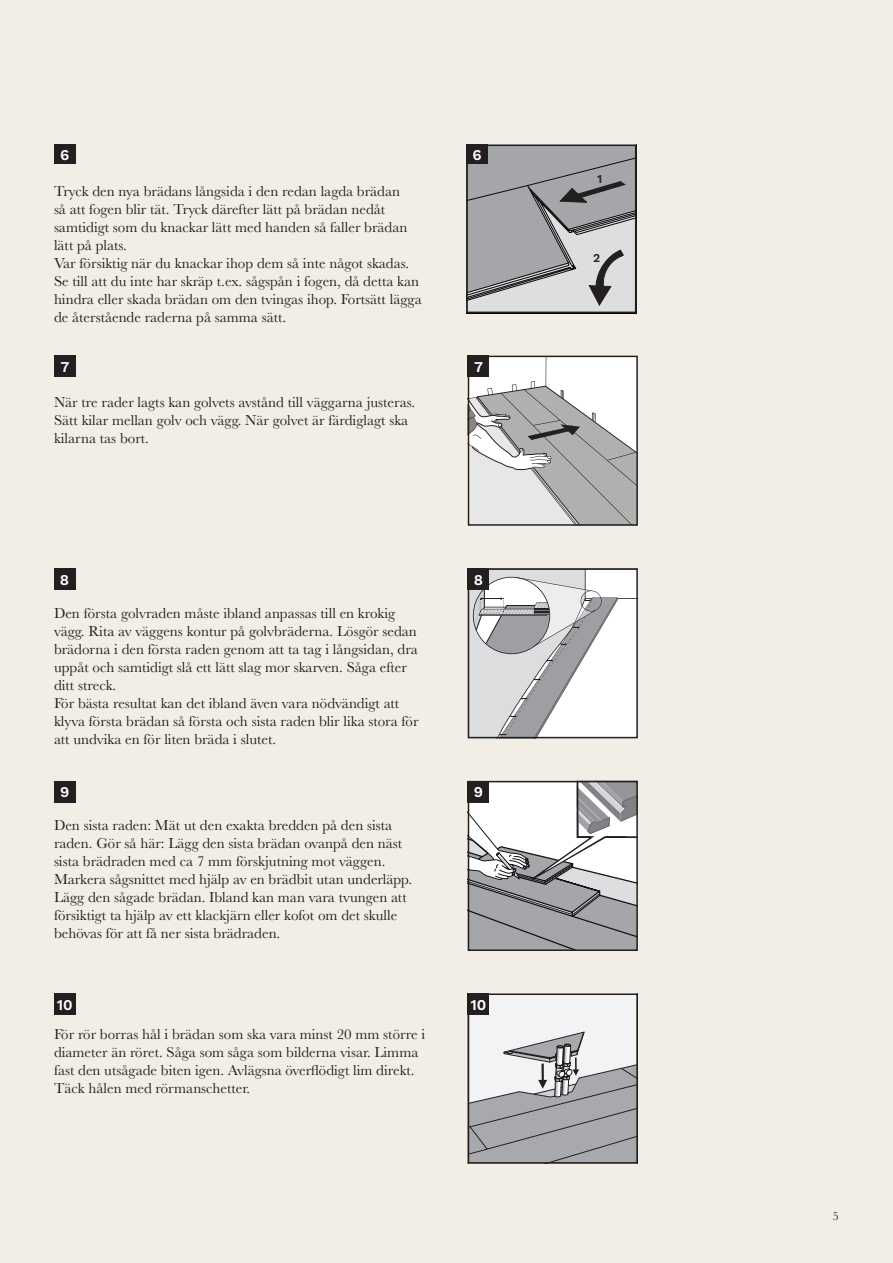
<style>
.page{position:relative;width:893px;height:1263px;background:#f2eee6}
.page>*{position:absolute;margin:0;border:0;box-sizing:border-box;transform-origin:0 0}
.t1{font:15px/18px "Baskerville";color:#231f20}
.t2{font:600 15px "Work Sans";color:#fff}
.t3{font:600 12px "Work Sans";color:#231f20}
.t4{font:12px "Baskerville";color:#231f20}
</style>
<div class="page">
<svg style="left:471px;top:784px;width:164px;height:164px;background:#c0c0c2"></svg>
<div style="left:468px;top:781px;width:170px;height:170px;border:2px solid #231f20"></div>
<div style="left:468px;top:781px;width:21px;height:21px;background:#231f20"></div>
<svg style="left:471px;top:996px;width:164px;height:164px"></svg>
<div style="left:468px;top:993px;width:170px;height:170px;border:2px solid #231f20"></div>
<div style="left:468px;top:993px;width:21px;height:22px;background:#231f20"></div>
<div style="left:54px;top:993px;width:21px;height:22px;background:#231f20"></div>
<svg style="left:471px;top:359px;width:164px;height:164px"></svg>
<div style="left:468px;top:356px;width:170px;height:170px;border:2px solid #231f20"></div>
<svg style="left:471px;top:571px;width:164px;height:164px;background:#d5d5d7"></svg>
<div style="left:468px;top:568px;width:170px;height:170px;border:2px solid #231f20"></div>
<svg style="left:466px;top:145px;width:171px;height:169px;background:#a3a4a7"></svg>
<div style="left:468px;top:356px;width:21px;height:21px;background:#231f20"></div>
<div style="left:468px;top:568px;width:21px;height:21px;background:#231f20"></div>
<div style="left:54px;top:145px;width:21px;height:19px;background:#231f20"></div>
<div style="left:466px;top:145px;width:22px;height:19px;background:#231f20"></div>
<div style="left:54px;top:781px;width:21px;height:21px;background:#231f20"></div>
<div style="left:54px;top:356px;width:21px;height:21px;background:#231f20"></div>
<div style="left:54px;top:568px;width:21px;height:21px;background:#231f20"></div>
<p class="t2" style="left:60px;top:146px;width:11px">6</p>
<p class="t2" style="left:472px;top:146px;width:11px">6</p>
<p class="t1" style="left:54px;top:183px;width:369px">Tryck den nya brädans långsida i den redan lagda brädan<br>så att fogen blir tät. Tryck därefter lätt på brädan nedåt samtidigt som du knackar lätt med handen så faller brädan lätt på plats.<br>Var försiktig när du knackar ihop dem så inte något skadas.<br>Se till att du inte har skräp t.ex. sågspån i fogen, då detta kan hindra eller skada brädan om den tvingas ihop. Fortsätt lägga de återstående raderna på samma sätt.</p>
<p class="t2" style="left:60px;top:358px;width:10px">7</p>
<p class="t1" style="left:54px;top:393px;width:363px">När tre rader lagts kan golvets avstånd till väggarna justeras.<br>Sätt kilar mellan golv och vägg. När golvet är färdiglagt ska kilarna tas bort.</p>
<p class="t2" style="left:60px;top:571px;width:11px">8</p>
<p class="t1" style="left:54px;top:604px;width:366px">Den första golvraden måste ibland anpassas till en krokig vägg. Rita av väggens kontur på golvbräderna. Lösgör sedan brädorna i den första raden genom att ta tag i långsidan, dra uppåt och samtidigt slå ett lätt slag mor skarven. Såga efter ditt streck.<br>För bästa resultat kan det ibland även vara nödvändigt att klyva första brädan så första och sista raden blir lika stora för att undvika en för liten bräda i slutet.</p>
<p class="t2" style="left:60px;top:783px;width:11px">9</p>
<p class="t1" style="left:54px;top:816px;width:360px">Den sista raden: Mät ut den exakta bredden på den sista raden. Gör så här: Lägg den sista brädan ovanpå den näst sista brädraden med ca 7 mm förskjutning mot väggen.<br>Markera sågsnittet med hjälp av en brädbit utan underläpp.<br>Lägg den sågade brädan. Ibland kan man vara tvungen att försiktigt ta hjälp av ett klackjärn eller kofot om det skulle behövas för att få ner sista brädraden.</p>
<p class="t2" style="left:474px;top:358px;width:10px">7</p>
<p class="t2" style="left:474px;top:571px;width:11px">8</p>
<p class="t2" style="left:474px;top:783px;width:11px">9</p>
<p class="t2" style="left:57px;top:996px;width:17px">10</p>
<p class="t2" style="left:471px;top:996px;width:17px">10</p>
<p class="t1" style="left:54px;top:1025px;width:373px">För rör borras hål i brädan som ska vara minst 20 mm större i diameter än röret. Såga som såga som bilderna visar. Limma fast den utsågade biten igen. Avlägsna överflödigt lim direkt.<br>Täck hålen med rörmanschetter.</p>
<p class="t3" style="left:597px;top:172px;width:7px">1</p>
<p class="t3" style="left:593px;top:251px;width:9px">2</p>
<p class="t4" style="left:833px;top:1208px;width:7px">5</p>
</div>
